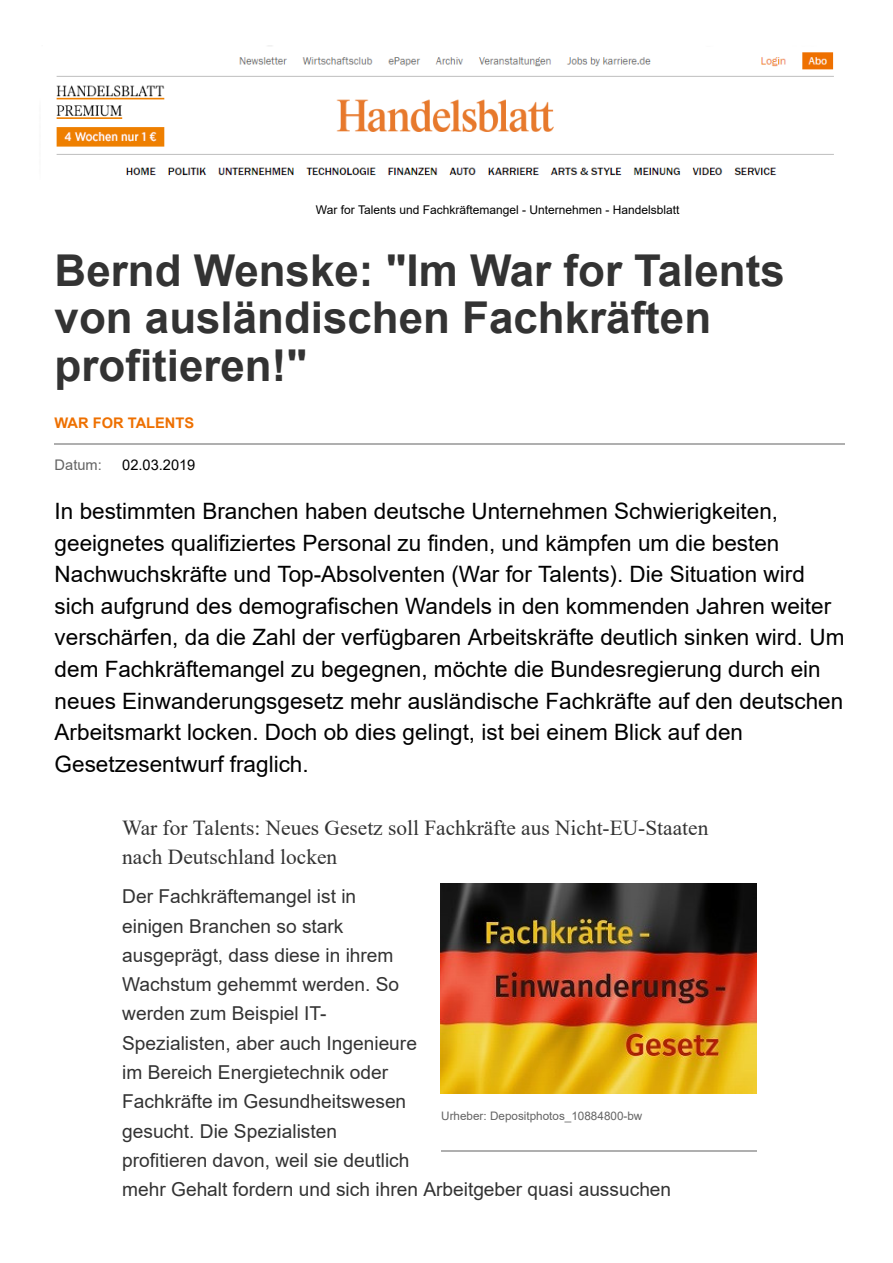
<style>
.page{position:relative;width:893px;height:1263px;background:#fff}
.page>*{position:absolute;margin:0;border:0;box-sizing:border-box;transform-origin:0 0}
.t1{font:700 43.95px/47.2px "Arial";color:#333}
.t2{font:22.5px/31.5px "Arial";color:#000}
.t3{font:21.45px/29.2px "Times New Roman";color:#333}
.t4{font:19.2px/29.2px "Arial";color:#333}
.t5{font:700 14.7px "Arial";color:#ee7000}
.t6{font:14.7px "Arial";color:#000}
.t7{font:14.7px "Arial";color:#646464}
.t8{font:12px "Arial";color:#000}
.t9{font:11.7px "Arial";color:#646464}
</style>
<div class="page">
<img style="left:56px;top:52px;width:778px;height:124px">
<hr style="left:55px;top:444px;width:790px;height:1px;background:#afafaf">
<hr style="left:441px;top:1150px;width:315px;height:1px;background:#afafaf">
<img style="left:441px;top:883px;width:315px;height:211px">
<p class="t8" style="left:316px;top:201px;width:365px">War for Talents und Fachkräftemangel - Unternehmen - Handelsblatt</p>
<p class="t1" style="left:55px;top:248px;width:732px">Bernd Wenske: "Im War for Talents von ausländischen Fachkräften profitieren!"</p>
<p class="t5" style="left:55px;top:412px;width:141px">WAR FOR TALENTS</p>
<p class="t7" style="left:55px;top:454px;width:49px">Datum:</p>
<p class="t2" style="left:55px;top:495px;width:791px">In bestimmten Branchen haben deutsche Unternehmen Schwierigkeiten, geeignetes qualifiziertes Personal zu finden, und kämpfen um die besten Nachwuchskräfte und Top-Absolventen (War for Talents). Die Situation wird sich aufgrund des demografischen Wandels in den kommenden Jahren weiter verschärfen, da die Zahl der verfügbaren Arbeitskräfte deutlich sinken wird. Um dem Fachkräftemangel zu begegnen, möchte die Bundesregierung durch ein neues Einwanderungsgesetz mehr ausländische Fachkräfte auf den deutschen Arbeitsmarkt locken. Doch ob dies gelingt, ist bei einem Blick auf den Gesetzesentwurf fraglich.</p>
<p class="t6" style="left:122px;top:454px;width:75px">02.03.2019</p>
<p class="t3" style="left:122px;top:812px;width:588px">War for Talents: Neues Gesetz soll Fachkräfte aus Nicht-EU-Staaten nach Deutschland locken</p>
<p class="t4" style="left:122px;top:882px;width:551px">Der Fachkräftemangel ist in<br>einigen Branchen so stark<br>ausgeprägt, dass diese in ihrem<br>Wachstum gehemmt werden. So<br>werden zum Beispiel IT-<br>Spezialisten, aber auch Ingenieure<br>im Bereich Energietechnik oder<br>Fachkräfte im Gesundheitswesen<br>gesucht. Die Spezialisten<br>profitieren davon, weil sie deutlich<br>mehr Gehalt fordern und sich ihren Arbeitgeber quasi aussuchen</p>
<p class="t9" style="left:441px;top:1107px;width:203px">Urheber: Depositphotos_10884800-bw</p>
</div>
